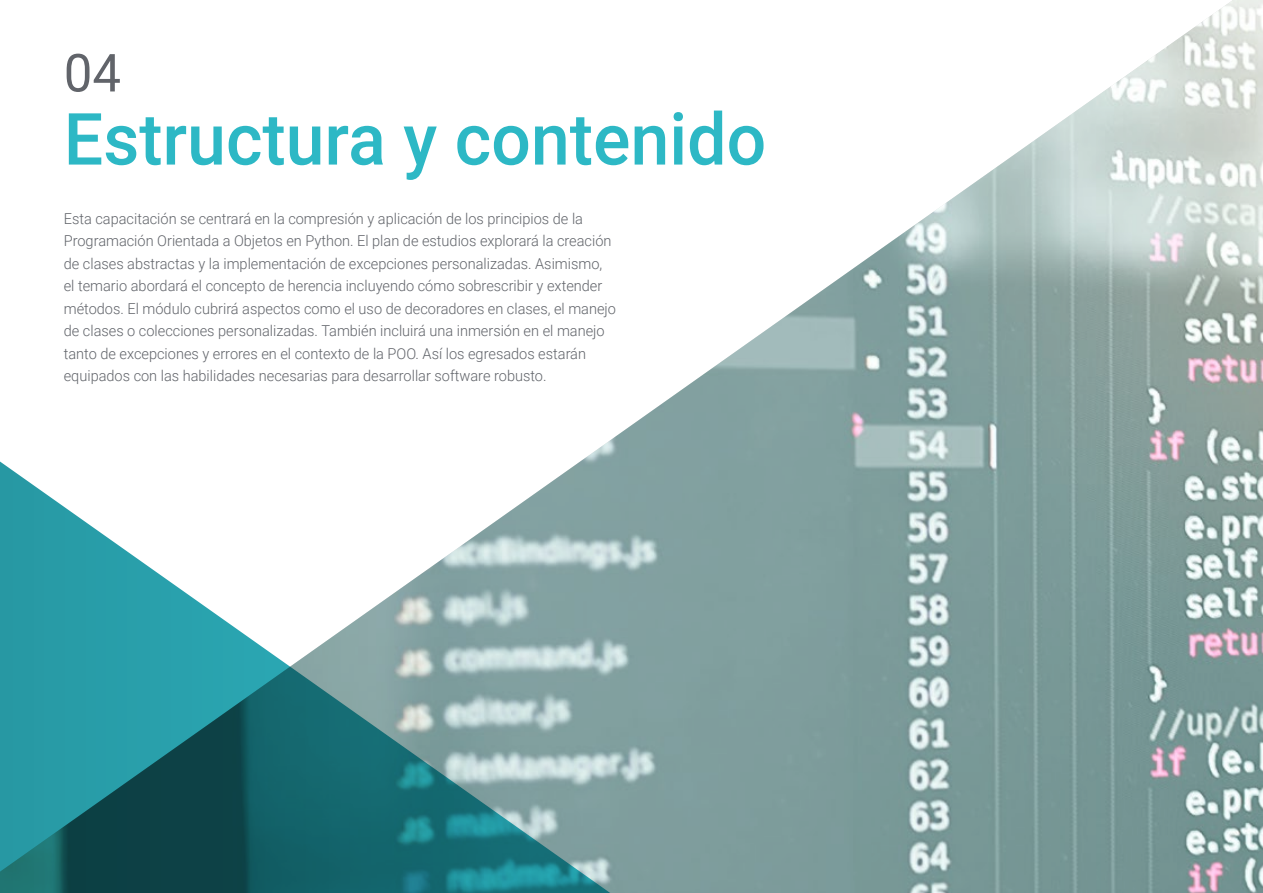
<style>
.page{position:relative;width:1263px;height:893px;background:#fff}
.page>*{position:absolute;margin:0;border:0;box-sizing:border-box;transform-origin:0 0}
.t1{font:500 72px "Roboto";color:#2db8c5}
.t2{font:52.5px "Roboto";color:#61646a}
.t3{font:300 15px/22.5px "Roboto";color:#61646a}
</style>
<div class="page">
<img style="left:602px;top:0;width:661px;height:893px">
<svg style="left:0;top:446px;width:640px;height:447px"></svg>
<h2 class="t2" style="left:64px;top:36px;width:59px">04</h2>
<h1 class="t1" style="left:64px;top:89px;width:704px">Estructura y contenido</h1>
<p class="t3" style="left:64px;top:207px;width:554px">Esta capacitación se centrará en la compresión y aplicación de los principios de la Programación Orientada a Objetos en Python. El plan de estudios explorará la creación de clases abstractas y la implementación de excepciones personalizadas. Asimismo, el temario abordará el concepto de herencia incluyendo cómo sobrescribir y extender métodos. El módulo cubrirá aspectos como el uso de decoradores en clases, el manejo de clases o colecciones personalizadas. También incluirá una inmersión en el manejo tanto de excepciones y errores en el contexto de la POO. Así los egresados estarán equipados con las habilidades necesarias para desarrollar software robusto.</p>
</div>
